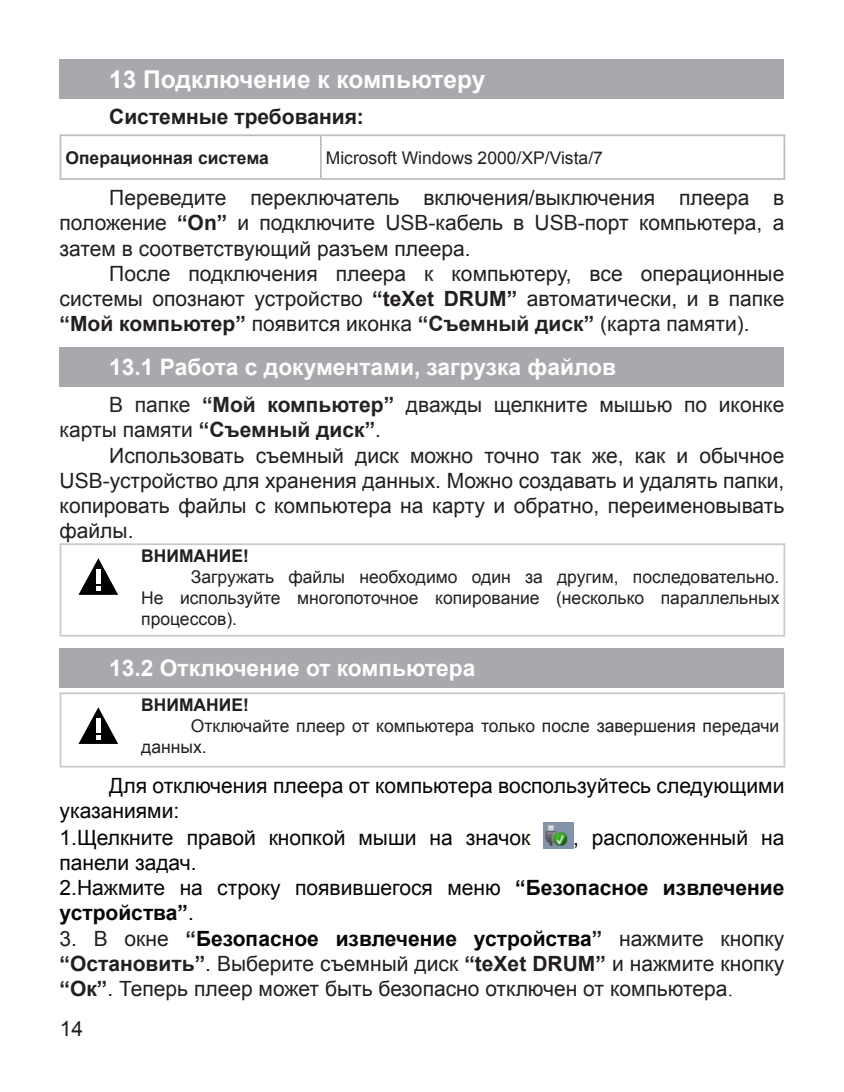
<style>
.page{position:relative;width:844px;height:1092px;background:#fff}
.page>*{position:absolute;margin:0;border:0;box-sizing:border-box;transform-origin:0 0}
.t1{font:700 24.5px "Arial";color:#fff}
.t2{font:700 22.75px "Arial";color:#fff}
.t3{font:21px/25.2px "Arial";color:#231f20;text-align:justify}
.t4{font:21px/25.2px "Arial";color:#070604}
.t5{font:21px/25.2px "Arial";color:#252222}
.t6{font:700 21px "Arial";color:#231f20}
.t7{font:17.5px/21px "Arial";color:#231f20;text-align:justify}
.t8{font:700 17.5px "Arial";color:#231f20}
.s1{font-weight:700}
.s2{font-weight:700;color:#252222}
.s3{color:#252222}
.s4{font-weight:700;color:#070604}
.s5{font-family:"Times New Roman"}
</style>
<div class="page">
<div style="left:60px;top:60px;width:724px;height:39px;background:#a8a9ad"></div>
<hr style="left:320px;top:136px;width:1px;height:42px;background:#bcbdc0">
<hr style="left:60px;top:134px;width:261px;height:2px;background:#bcbdc0">
<hr style="left:60px;top:136px;width:1px;height:42px;background:#bcbdc0">
<hr style="left:321px;top:134px;width:464px;height:2px;background:#bcbdc0">
<hr style="left:783px;top:136px;width:2px;height:42px;background:#bcbdc0">
<hr style="left:60px;top:178px;width:261px;height:2px;background:#bcbdc0">
<hr style="left:321px;top:178px;width:464px;height:2px;background:#bcbdc0">
<div style="left:60px;top:347px;width:724px;height:40px;background:#a8a9ad"></div>
<hr style="left:60px;top:543px;width:76px;height:2px;background:#cfc7c7">
<hr style="left:60px;top:545px;width:1px;height:89px;background:#cfc7c7">
<hr style="left:136px;top:543px;width:649px;height:2px;background:#cfc7c7">
<hr style="left:783px;top:545px;width:2px;height:89px;background:#cfc7c7">
<hr style="left:60px;top:634px;width:76px;height:2px;background:#cfc7c7">
<hr style="left:136px;top:634px;width:649px;height:2px;background:#cfc7c7">
<svg style="left:79px;top:558px;width:39px;height:36px"></svg>
<hr style="left:96px;top:569px;width:4px;height:14px;background:#fff">
<div style="left:60px;top:647px;width:724px;height:40px;background:#a8a9ad"></div>
<hr style="left:60px;top:692px;width:76px;height:2px;background:#cfc7c7">
<hr style="left:60px;top:694px;width:1px;height:71px;background:#cfc7c7">
<hr style="left:136px;top:692px;width:649px;height:2px;background:#cfc7c7">
<hr style="left:783px;top:694px;width:2px;height:71px;background:#cfc7c7">
<hr style="left:60px;top:765px;width:76px;height:2px;background:#cfc7c7">
<hr style="left:136px;top:765px;width:649px;height:2px;background:#cfc7c7">
<svg style="left:78px;top:707px;width:40px;height:37px"></svg>
<hr style="left:96px;top:718px;width:4px;height:14px;background:#fff">
<img style="left:543px;top:822px;width:30px;height:26px">
<p class="t1" style="left:109px;top:63px;width:377px">13 Подключение к компьютеру</p>
<p class="t6" style="left:109px;top:103px;width:256px">Системные требования:</p>
<p class="t8" style="left:65px;top:146px;width:205px">Операционная система</p>
<p class="t7" style="left:326px;top:147px;width:278px">Microsoft Windows 2000/XP/Vista/7</p>
<p class="t3" style="left:60px;top:185px;width:726px;text-indent:50px">Переведите переключатель включения/выключения плеера в положение <span class="s1">“On”</span> и подключите USB-кабель в USB-порт компьютера, а затем в соответствующий разъем плеера.</p>
<p class="t3" style="left:60px;top:261px;width:726px;text-indent:50px">После подключения плеера к компьютеру, все операционные системы опознают устройство <span class="s1">“teXet DRUM”</span> автоматически, и в папке <span class="s1">“Мой компьютер”</span> появится иконка <span class="s2">“Съемный диск”</span> <span class="s3">(карта памяти).</span></p>
<p class="t2" style="left:109px;top:352px;width:508px">13.1 Работа с документами, загрузка файлов</p>
<p class="t5" style="left:60px;top:392px;width:726px;text-indent:50px">В папке <span class="s1">“Мой компьютер”</span> дважды щелкните мышью по иконке карты памяти <span class="s1">“Съемный диск”</span>.</p>
<p class="t3" style="left:60px;top:443px;width:726px;text-indent:50px">Использовать съемный диск можно точно так же, как и обычное USB-устройство для хранения данных. Можно создавать и удалять папки, копировать файлы с компьютера на карту и обратно, переименовывать файлы.</p>
<p class="t8" style="left:141px;top:544px;width:109px">ВНИМАНИЕ!</p>
<p class="t7" style="left:141px;top:566px;width:639px;text-indent:50px">Загружать файлы необходимо один за другим, последовательно.<br>Не используйте многопоточное копирование (несколько параллельных процессов).</p>
<p class="t2" style="left:109px;top:652px;width:367px">13.2 Отключение от компьютера</p>
<p class="t8" style="left:141px;top:693px;width:109px">ВНИМАНИЕ!</p>
<p class="t7" style="left:141px;top:715px;width:639px;text-indent:50px">Отключайте плеер от компьютера только после завершения передачи данных.</p>
<p class="t4" style="left:60px;top:773px;width:726px;text-indent:50px">Для отключения плеера от компьютера воспользуйтесь следующими указаниями:</p>
<p class="t4" style="left:60px;top:824px;width:472px">1.Щелкните правой кнопкой мыши на значок</p>
<p class="t4" style="left:573px;top:824px;width:213px">, расположенный на</p>
<p class="t4" style="left:60px;top:850px;width:139px">панели задач.</p>
<p class="t4" style="left:60px;top:875px;width:726px">2.Нажмите на строку появившегося меню <span class="s1">“Безопасное извлечение устройства”</span>.</p>
<p class="t3" style="left:60px;top:925px;width:726px">3. В окне <span class="s1">“</span><span class="s4">Безопасное извлечение устройства</span><span class="s1">”</span> нажмите кнопку <span class="s1">“Остановить”</span>. Выберите съемный диск <span class="s1">“teXet DRUM”</span> и нажмите кнопку <span class="s1">“Ок”</span>. Теперь плеер может быть безопасно отключен от компьютера<span class="s5">.</span></p>
<p class="t3" style="left:60px;top:1015px;width:25px">14</p>
</div>
